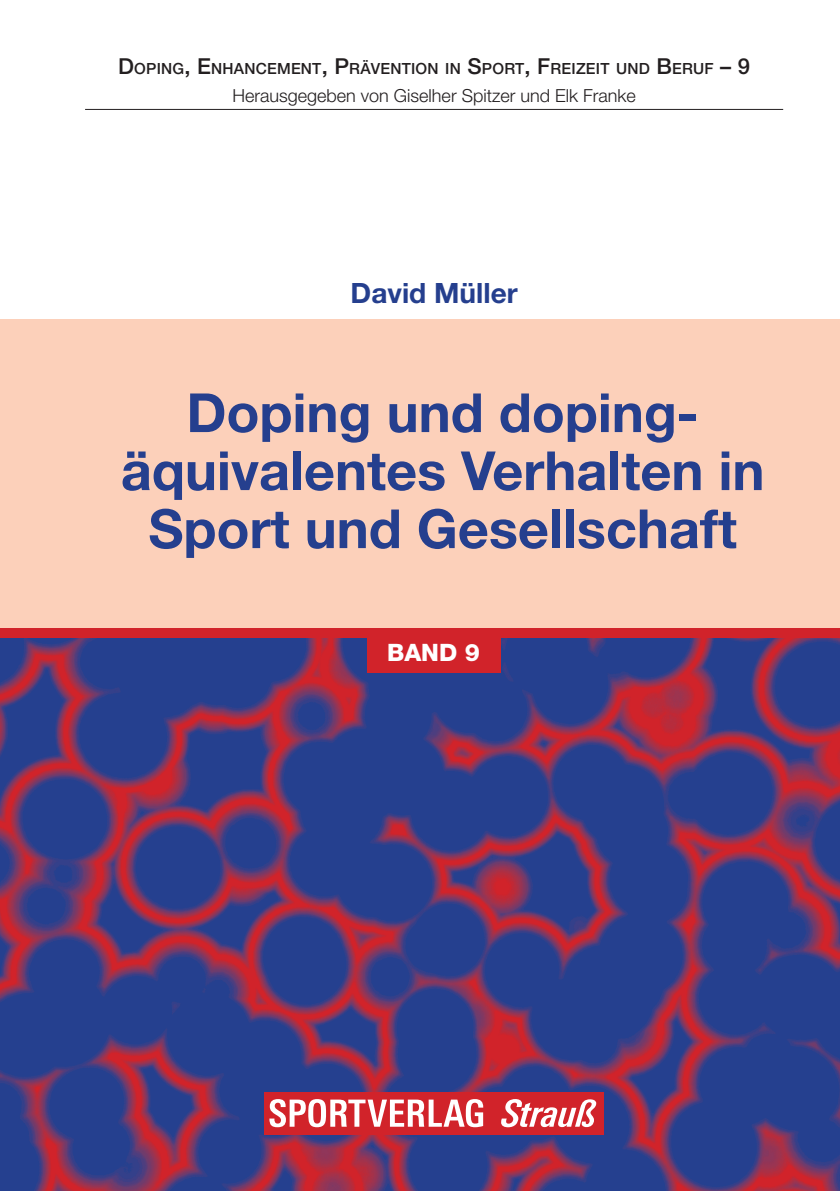
<style>
.page{position:relative;width:840px;height:1191px;background:#fff}
.page>*{position:absolute;margin:0;border:0;box-sizing:border-box;transform-origin:0 0}
.t1{font:700 54px/58px "Helvetica Neue";color:#253f8e;text-align:center}
.t2{font:700 28px "Helvetica Neue";color:#253f8e}
.t3{font:800 24px "Helvetica Neue";color:#fff}
.t4{font:300 18px "Helvetica Neue";color:#231f20}
.t5{font:500 15.4px "Helvetica Neue";letter-spacing:.015em;color:#231f20}
.s1{font-size:22px}
</style>
<div class="page">
<img style="left:0;top:638px;width:839px;height:553px">
<div style="left:0;top:320px;width:839px;height:310px;background:#fcd0ba"></div>
<hr style="left:85px;top:109px;width:697px;height:1px;background:#231f20">
<div style="left:0;top:628px;width:839px;height:10px;background:#d1232a"></div>
<div style="left:264px;top:1092px;width:339px;height:42px;background:#d1232a"></div>
<svg style="left:269px;top:1099px;width:214px;height:28px"></svg>
<svg style="left:501px;top:1099px;width:95px;height:28px"></svg>
<div style="left:366px;top:630px;width:134px;height:42px;background:#d1232a"></div>
<p class="t5" style="left:118px;top:60px;width:633px"><span class="s1">D</span>OPING<span class="s1">, E</span>NHANCEMENT<span class="s1">, P</span>RÄVENTION IN <span class="s1">S</span>PORT<span class="s1">, F</span>REIZEIT UND <span class="s1">B</span>ERUF <span class="s1">– 9</span></p>
<p class="t4" style="left:232px;top:84px;width:405px">Herausgegeben von Giselher Spitzer und Elk Franke</p>
<p class="t2" style="left:350px;top:275px;width:168px">David Müller</p>
<p class="t1" style="left:121px;top:382px;width:644px">Doping und doping&shy;äquivalentes Verhalten in<br>Sport und Gesellschaft</p>
<p class="t3" style="left:387px;top:638px;width:94px">Band 9</p>
</div>
